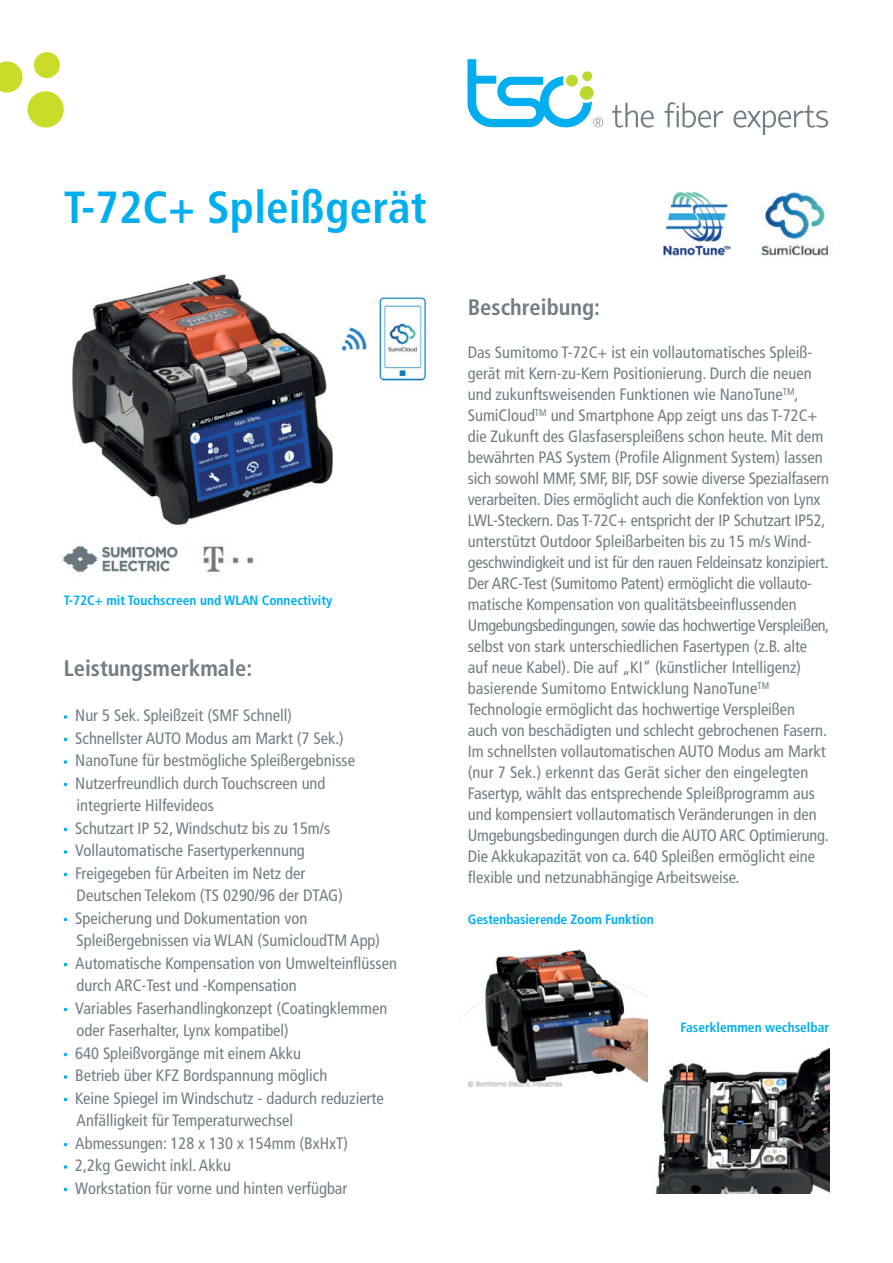
<style>
.page{position:relative;width:893px;height:1263px;background:#fff}
.page>*{position:absolute;margin:0;border:0;box-sizing:border-box;transform-origin:0 0}
.t1{font:700 condensed 45px "Frutiger LT Std";letter-spacing:.005em;color:#00aeef}
.t2{font:700 condensed 22.5px "Frutiger LT Std";color:#717d83}
.t3{font:condensed 16.5px/21px "Frutiger LT Std";color:#717d83}
.t4{font:700 condensed 13.5px "Frutiger LT Std";color:#00aeef}
</style>
<div class="page">
<div style="left:27px;top:91px;width:37px;height:37px;background:#cadb2a;border-radius:50%"></div>
<div style="left:34px;top:52px;width:26px;height:26px;background:#cadb2a;border-radius:50%"></div>
<svg style="left:0;top:61px;width:23px;height:32px"></svg>
<svg style="left:612px;top:103px;width:42px;height:25px"></svg>
<svg style="left:665px;top:102px;width:58px;height:26px"></svg>
<svg style="left:733px;top:105px;width:95px;height:30px"></svg>
<svg style="left:468px;top:60px;width:135px;height:67px"></svg>
<img style="left:655px;top:1048px;width:174px;height:146px">
<img style="left:72px;top:274px;width:261px;height:251px">
<svg style="left:64px;top:715px;width:3px;height:4px"></svg>
<svg style="left:64px;top:760px;width:3px;height:4px"></svg>
<svg style="left:64px;top:850px;width:3px;height:4px"></svg>
<svg style="left:64px;top:1075px;width:3px;height:4px"></svg>
<svg style="left:64px;top:1165px;width:3px;height:4px"></svg>
<img style="left:63px;top:545px;width:190px;height:28px">
<img style="left:341px;top:297px;width:86px;height:84px">
<img style="left:458px;top:949px;width:190px;height:139px">
<img style="left:663px;top:192px;width:68px;height:64px">
<img style="left:761px;top:192px;width:69px;height:64px">
<h1 class="t1" style="left:64px;top:181px;width:364px">T-72C+ Spleißgerät</h1>
<p class="t4" style="left:64px;top:593px;width:270px">T-72C+ mit Touchscreen und WLAN Connectivity</p>
<h2 class="t2" style="left:64px;top:655px;width:190px">Leistungsmerkmale:</h2>
<p class="t3" style="left:75px;top:704px;width:323px;line-height:22.5px">Nur 5 Sek. Spleißzeit (SMF Schnell)<br>Schnellster AUTO Modus am Markt (7 Sek.)<br>NanoTune für bestmögliche Spleißergebnisse Nutzerfreundlich durch Touchscreen und<br>integrierte Hilfevideos<br>Schutzart IP 52, Windschutz bis zu 15m/s Vollautomatische Fasertyperkennung<br>Freigegeben für Arbeiten im Netz der<br>Deutschen Telekom (TS 0290/96 der DTAG)<br>Speicherung und Dokumentation von Spleißergebnissen via WLAN (SumicloudTM App)<br>Automatische Kompensation von Umwelteinflüssen durch ARC-Test und -Kompensation<br>Variables Faserhandlingkonzept (Coatingklemmen oder Faserhalter, Lynx kompatibel)<br>640 Spleißvorgänge mit einem Akku<br>Betrieb über KFZ Bordspannung möglich<br>Keine Spiegel im Windschutz - dadurch reduzierte Anfälligkeit für Temperaturwechsel<br>Abmessungen: 128 x 130 x 154mm (BxHxT)<br>2,2kg Gewicht inkl. Akku<br>Workstation für vorne und hinten verfügbar</p>
<h2 class="t2" style="left:468px;top:293px;width:134px">Beschreibung:</h2>
<p class="t3" style="left:468px;top:342px;width:363px">Das Sumitomo T-72C+ ist ein vollautomatisches Spleiß&shy;gerät mit Kern-zu-Kern Positionierung. Durch die neuen und zukunftsweisenden Funktionen wie NanoTune<sup>TM</sup>, SumiCloud<sup>TM</sup> und Smartphone App zeigt uns das T-72C+ die Zukunft des Glasfaserspleißens schon heute. Mit dem bewährten PAS System (Profile Alignment System) lassen sich sowohl MMF, SMF, BIF, DSF sowie diverse Spezialfasern verarbeiten. Dies ermöglicht auch die Konfektion von Lynx LWL-Steckern. Das T-72C+ entspricht der IP Schutzart IP52, unterstützt Outdoor Spleißarbeiten bis zu 15 m/s Wind&shy;geschwindigkeit und ist für den rauen Feldeinsatz konzipiert.<br>Der ARC-Test (Sumitomo Patent) ermöglicht die vollauto&shy;matische Kompensation von qualitätsbeeinflussenden Umgebungsbedingungen, sowie das hochwertige Verspleißen, selbst von stark unterschiedlichen Fasertypen (z.B. alte auf neue Kabel). Die auf „KI“ (künstlicher Intelligenz) basierende Sumitomo Entwicklung NanoTune<sup>TM </sup>Technologie ermöglicht das hochwertige Verspleißen auch von beschädigten und schlecht gebrochenen Fasern.<br>Im schnellsten vollautomatischen AUTO Modus am Markt (nur 7 Sek.) erkennt das Gerät sicher den eingelegten Fasertyp, wählt das entsprechende Spleißprogramm aus und kompensiert vollautomatisch Veränderungen in den Umgebungsbedingungen durch die AUTO ARC Optimierung.<br>Die Akkukapazität von ca. 640 Spleißen ermöglicht eine flexible und netzunabhängige Arbeitsweise.</p>
<p class="t4" style="left:468px;top:912px;width:188px">Gestenbasierende Zoom Funktion</p>
<p class="t4" style="left:681px;top:1019px;width:150px">Faserklemmen wechselbar</p>
</div>
